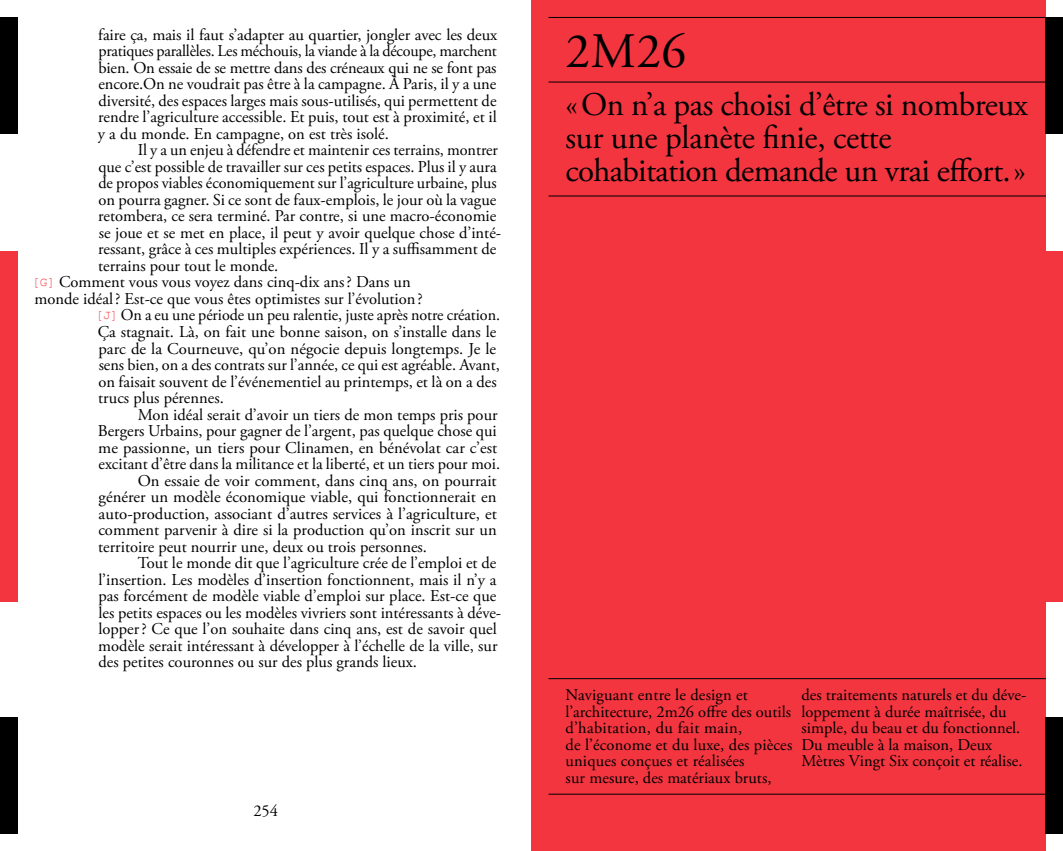
<style>
.page{position:relative;width:1063px;height:851px;background:#fff}
.page>*{position:absolute;margin:0;border:0;box-sizing:border-box;transform-origin:0 0}
.t1{font:49.5px "Adobe Garamond Pro";color:#000}
.t2{font:33px/33px "Adobe Garamond Pro";letter-spacing:-.015em;color:#000}
.t3{font:16.5px/16.5px "Adobe Garamond Pro";color:#000}
.s1{font-family:"Courier New";font-size:12.75px;color:#f33540}
</style>
<div class="page">
<div style="left:531px;top:0;width:515px;height:850px;background:#f33540"></div>
<div style="left:0;top:17px;width:17px;height:117px;background:#000"></div>
<div style="left:0;top:251px;width:17px;height:350px;background:#f33540"></div>
<div style="left:0;top:717px;width:17px;height:116px;background:#000"></div>
<hr style="left:549px;top:17px;width:497px;height:1px;background:#000">
<hr style="left:549px;top:82px;width:497px;height:1px;background:#000">
<hr style="left:549px;top:195px;width:497px;height:1px;background:#000">
<hr style="left:549px;top:678px;width:497px;height:1px;background:#000">
<hr style="left:549px;top:793px;width:497px;height:1px;background:#000">
<div style="left:1046px;top:17px;width:17px;height:117px;background:#000"></div>
<div style="left:1046px;top:251px;width:17px;height:350px;background:#f33540"></div>
<div style="left:1046px;top:717px;width:17px;height:116px;background:#000"></div>
<p class="t3" style="left:98px;top:27px;width:401px;text-align:justify">faire ça, mais il faut s’adapter au quartier, jongler avec les deux pratiques parallèles. Les méchouis, la viande à la découpe, marchent bien. On essaie de se mettre dans des créneaux qui ne se font pas encore.On ne voudrait pas être à la campagne. À Paris, il y a une diversité, des espaces larges mais sous-utilisés, qui permettent de rendre l’agriculture accessible. Et puis, tout est à proximité, et il y a du monde. En campagne, on est très isolé.</p>
<p class="t3" style="left:138px;top:142px;width:362px">Il y a un enjeu à défendre et maintenir ces terrains, montrer</p>
<p class="t3" style="left:98px;top:159px;width:400px">que c’est possible de travailler sur ces petits espaces. Plus il y aura</p>
<p class="t3" style="left:98px;top:175px;width:400px">de propos viables économiquement sur l’agriculture urbaine, plus</p>
<p class="t3" style="left:98px;top:192px;width:399px">on pourra gagner. Si ce sont de faux-emplois, le jour où la vague</p>
<p class="t3" style="left:98px;top:208px;width:400px">retombera, ce sera terminé. Par contre, si une macro-économie</p>
<p class="t3" style="left:99px;top:225px;width:404px">se joue et se met en place, il peut y avoir quelque chose d’inté-</p>
<p class="t3" style="left:98px;top:241px;width:400px">ressant, grâce à ces multiples expériences. Il y a suffisamment de</p>
<p class="t3" style="left:98px;top:258px;width:182px">terrains pour tout le monde.</p>
<p class="t3" style="left:32px;top:274px;width:380px"><span class="s1">[G]</span> Comment vous vous voyez dans cinq-dix ans? Dans un</p>
<p class="t3" style="left:35px;top:291px;width:390px">monde idéal? Est-ce que vous êtes optimistes sur l’évolution?</p>
<p class="t3" style="left:96px;top:307px;width:406px"><span class="s1">[J]</span> On a eu une période un peu ralentie, juste après notre création.</p>
<p class="t3" style="left:98px;top:324px;width:400px">Ça stagnait. Là, on fait une bonne saison, on s’installe dans le</p>
<p class="t3" style="left:98px;top:340px;width:399px">parc de la Courneuve, qu’on négocie depuis longtemps. Je le</p>
<p class="t3" style="left:99px;top:357px;width:403px">sens bien, on a des contrats sur l’année, ce qui est agréable. Avant,</p>
<p class="t3" style="left:98px;top:373px;width:400px">on faisait souvent de l’événementiel au printemps, et là on a des</p>
<p class="t3" style="left:98px;top:390px;width:127px">trucs plus pérennes.</p>
<p class="t3" style="left:138px;top:406px;width:361px">Mon idéal serait d’avoir un tiers de mon temps pris pour</p>
<p class="t3" style="left:98px;top:423px;width:400px">Bergers Urbains, pour gagner de l’argent, pas quelque chose qui</p>
<p class="t3" style="left:98px;top:439px;width:401px">me passionne, un tiers pour Clinamen, en bénévolat car c’est</p>
<p class="t3" style="left:99px;top:456px;width:403px">excitant d’être dans la militance et la liberté, et un tiers pour moi.</p>
<p class="t3" style="left:138px;top:472px;width:360px">On essaie de voir comment, dans cinq ans, on pourrait</p>
<p class="t3" style="left:99px;top:489px;width:400px">générer un modèle économique viable, qui fonctionnerait en</p>
<p class="t3" style="left:99px;top:505px;width:400px">auto-production, associant d’autres services à l’agriculture, et</p>
<p class="t3" style="left:98px;top:522px;width:400px">comment parvenir à dire si la production qu’on inscrit sur un</p>
<p class="t3" style="left:98px;top:538px;width:330px">territoire peut nourrir une, deux ou trois personnes.</p>
<p class="t3" style="left:138px;top:555px;width:360px">Tout le monde dit que l’agriculture crée de l’emploi et de</p>
<p class="t3" style="left:98px;top:571px;width:400px">l’insertion. Les modèles d’insertion fonctionnent, mais il n’y a</p>
<p class="t3" style="left:98px;top:588px;width:399px">pas forcément de modèle viable d’emploi sur place. Est-ce que</p>
<p class="t3" style="left:98px;top:604px;width:404px">les petits espaces ou les modèles vivriers sont intéressants à déve-</p>
<p class="t3" style="left:98px;top:621px;width:400px">lopper? Ce que l’on souhaite dans cinq ans, est de savoir quel</p>
<p class="t3" style="left:98px;top:637px;width:401px">modèle serait intéressant à développer à l’échelle de la ville, sur</p>
<p class="t3" style="left:98px;top:654px;width:320px">des petites couronnes ou sur des plus grands lieux.</p>
<p class="t3" style="left:253px;top:802px;width:26px">254</p>
<h1 class="t1" style="left:566px;top:21px;width:122px">2M26</h1>
<h2 class="t2" style="left:566px;top:89px;width:464px">«On n’a pas choisi d’être si nombreux sur une planète finie, cette cohabitation demande un vrai effort.»</h2>
<p class="t3" style="left:566px;top:687px;width:228px">Naviguant entre le design et l’architecture, 2m26 offre des outils d’habitation, du fait main,<br>de l’économe et du luxe, des pièces uniques conçues et réalisées<br>sur mesure, des matériaux bruts,</p>
<p class="t3" style="left:801px;top:687px;width:226px">des traitements naturels et du déve&shy;loppement à durée maîtrisée, du simple, du beau et du fonctionnel.<br>Du meuble à la maison, Deux Mètres Vingt Six conçoit et réalise.</p>
</div>
